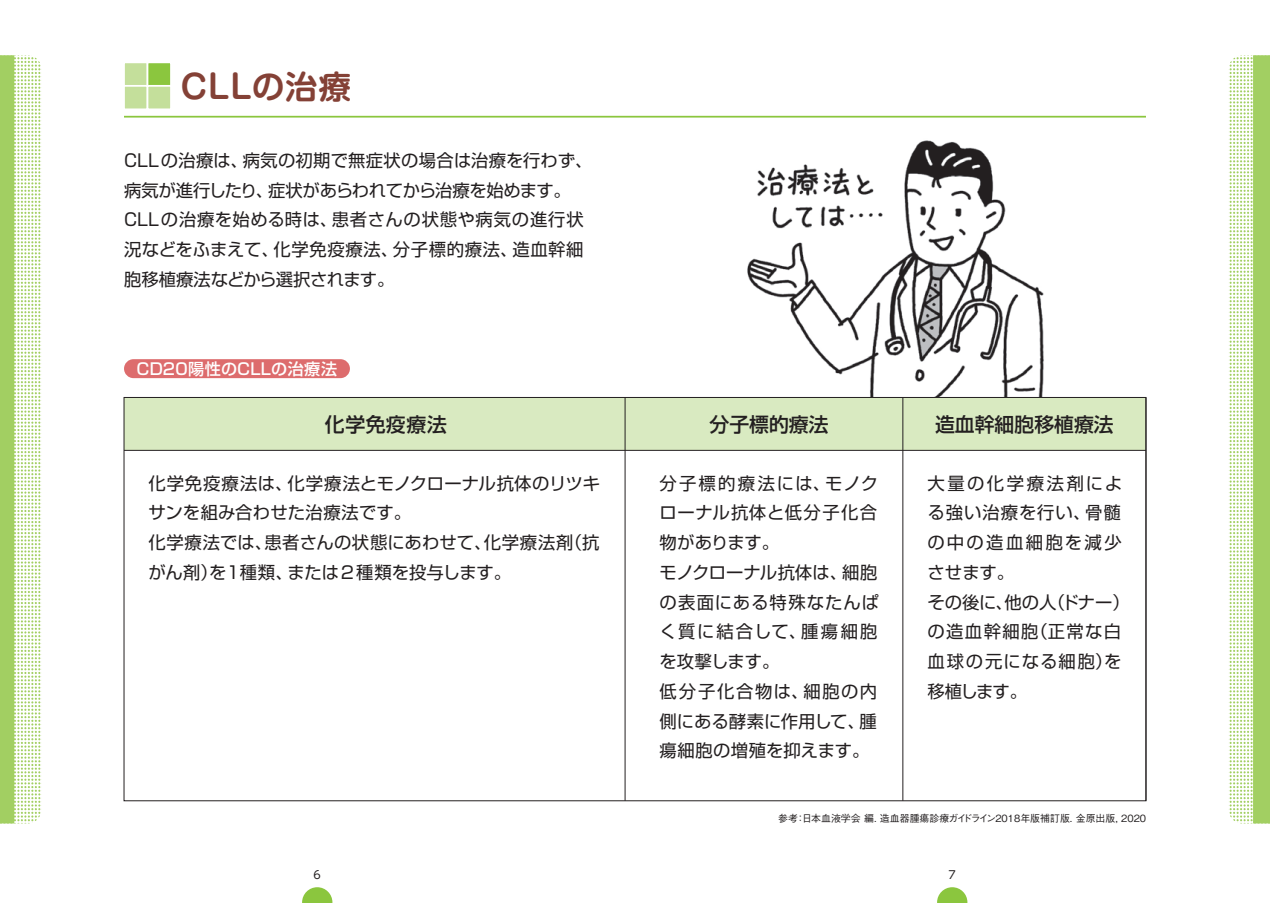
<style>
.page{position:relative;width:1270px;height:903px;background:#fff}
.page>*{position:absolute;margin:0;border:0;box-sizing:border-box;transform-origin:0 0}
.t1{font:700 32.2px "Shin M Go Pro De";letter-spacing:.015em;color:#844136}
.t2{font:500 19.78px "Shin Go Pro";color:#231f20}
.t3{font:17.32px/29.8px "Shin Go Pro";letter-spacing:.02em;color:#231f20}
.t4{font:17.32px/29.8px "Shin Go Pro";color:#231f20}
.t5{font:17.32px/29.8px "Shin Go Pro";letter-spacing:.075em;color:#231f20}
.t6{font:500 16.1px "Shin Go Pro";letter-spacing:.015em;color:#fff}
.t7{font:11.2px "UD Shin Go Pro";color:#231f20}
.t8{font:500 9.97px "Gothic BBB Pro";color:#231f20}
</style>
<div class="page">
<div style="left:124px;top:62px;width:24px;height:24px;background:#c4df9b"></div>
<div style="left:123px;top:61px;width:25px;height:26px;border:2px solid #fff"></div>
<div style="left:124px;top:86px;width:24px;height:23px;background:#c4df9b"></div>
<div style="left:123px;top:85px;width:25px;height:25px;border:2px solid #fff"></div>
<div style="left:148px;top:62px;width:23px;height:24px;background:#8bc63e"></div>
<div style="left:147px;top:61px;width:25px;height:26px;border:2px solid #fff"></div>
<div style="left:148px;top:86px;width:23px;height:23px;background:#c4df9b"></div>
<div style="left:147px;top:85px;width:25px;height:25px;border:2px solid #fff"></div>
<hr style="left:124px;top:116px;width:511px;height:2px;background:#8bc63e">
<svg style="left:14px;top:55px;width:26px;height:768px"></svg>
<div style="left:0;top:55px;width:14px;height:768px;background:#a2cf62"></div>
<div style="left:124px;top:359px;width:226px;height:19px;background:#dd6c6d;border-radius:9px"></div>
<svg style="left:302px;top:887px;width:30px;height:16px"></svg>
<svg style="left:124px;top:397px;width:511px;height:404px"></svg>
<hr style="left:124px;top:450px;width:511px;height:1px;background:#231f20">
<hr style="left:625px;top:397px;width:1px;height:404px;background:#231f20">
<hr style="left:635px;top:116px;width:511px;height:2px;background:#8bc63e">
<svg style="left:1230px;top:55px;width:23px;height:768px"></svg>
<div style="left:1253px;top:55px;width:17px;height:768px;background:#a2cf62"></div>
<img style="left:747px;top:140px;width:297px;height:257px">
<svg style="left:635px;top:397px;width:511px;height:404px"></svg>
<hr style="left:635px;top:450px;width:511px;height:1px;background:#231f20">
<svg style="left:937px;top:887px;width:30px;height:16px"></svg>
<hr style="left:903px;top:397px;width:1px;height:404px;background:#231f20">
<hr style="left:1146px;top:397px;width:1px;height:404px;background:#231f20">
<h1 class="t1" style="left:180px;top:61px;width:172px">CLLの治療</h1>
<p class="t4" style="left:124px;top:143px;width:470px">CLLの治療は、病気の初期で無症状の場合は治療を行わず、病気が進行したり、症状があらわれてから治療を始めます。<br>CLLの治療を始める時は、患者さんの状態や病気の進行状況などをふまえて、化学免疫療法、分子標的療法、造血幹細胞移植療法などから選択されます。</p>
<p class="t6" style="left:137px;top:356px;width:202px">CD20陽性のCLLの治療法</p>
<p class="t2" style="left:325px;top:408px;width:123px">化学免疫療法</p>
<p class="t2" style="left:709px;top:408px;width:121px">分子標的療法</p>
<p class="t2" style="left:935px;top:408px;width:180px">造血幹細胞移植療法</p>
<p class="t3" style="left:148px;top:466px;width:453px">化学免疫療法は、化学療法とモノクローナル抗体のリツキサンを組み合わせた治療法です。<br>化学療法では、患者さんの状態にあわせて、化学療法剤（抗がん剤）を1種類、または2種類を投与します。</p>
<p class="t3" style="left:660px;top:466px;width:221px">分子標的療法には、モノクローナル抗体と低分子化合物があります。<br>モノクローナル抗体は、細胞の表面にある特殊なたんぱく質に結合して、腫瘍細胞を攻撃します。<br>低分子化合物は、細胞の内側にある酵素に作用して、腫瘍細胞の増殖を抑えます。</p>
<p class="t5" style="left:927px;top:466px;width:204px">大量の化学療法剤による強い治療を行い、骨髄の中の造血細胞を減少させます。<br>その後に、他の人（ドナー）の造血幹細胞（正常な白血球の元になる細胞）を移植します。</p>
<p class="t8" style="left:778px;top:810px;width:370px">参考：日本血液学会 編. 造血器腫瘍診療ガイドライン2018年版補訂版. 金原出版, 2020</p>
<p class="t7" style="left:314px;top:866px;width:9px">6</p>
<p class="t7" style="left:949px;top:866px;width:9px">7</p>
</div>
